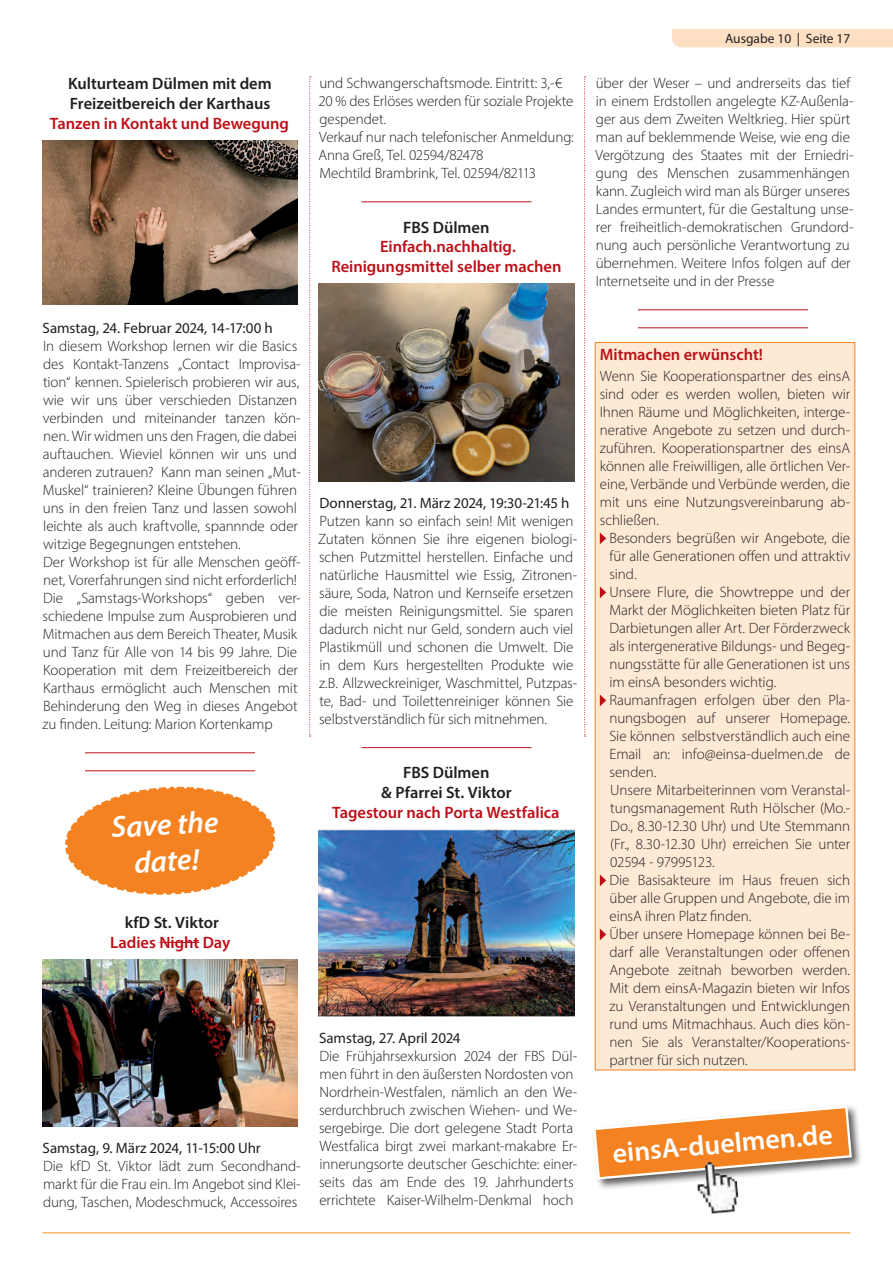
<style>
.page{position:relative;width:893px;height:1263px;background:#fff}
.page>*{position:absolute;margin:0;border:0;box-sizing:border-box;transform-origin:0 0}
.Absatzformat_1{font:italic 600 30.3px/36.5px "Myriad Pro";color:#fff;text-align:center}
.t1{font:600 27.9px "Myriad Pro";color:#fff}
.Programmheader{font:600 16.5px/19.8px "Myriad Pro";letter-spacing:-.005em;color:#bb1018;text-align:center}
.Programmheader-2{font:600 16.5px/19.8px "Myriad Pro";letter-spacing:-.005em;color:#231f20;text-align:center}
.Zwischenueberschrift{font:600 16.5px "Myriad Pro";color:#bb1018}
.Highlights{font:300 15px/18px "Myriad Pro";letter-spacing:-.005em;color:#231f20;text-align:justify}
.Highlights-2{font:15px "Myriad Pro";letter-spacing:-.005em;color:#231f20}
.t2{font:13.5px "Myriad Pro";color:#231f20}
.s1{color:#bb1018}
.s2{color:#231f20}
</style>
<div class="page">
<div style="left:672px;top:29px;width:221px;height:18px;background:#fddfc3"></div>
<hr style="left:43px;top:1232px;width:807px;height:1px;background:#f7931d">
<hr style="left:361px;top:201px;width:170px;height:1px;background:#bb1018">
<hr style="left:361px;top:747px;width:170px;height:1px;background:#bb1018">
<img style="left:319px;top:284px;width:255px;height:197px">
<img style="left:319px;top:829px;width:255px;height:187px">
<hr style="left:85px;top:752px;width:170px;height:1px;background:#bb1018">
<hr style="left:85px;top:770px;width:170px;height:1px;background:#bb1018">
<img style="left:43px;top:140px;width:255px;height:164px">
<svg style="left:65px;top:786px;width:211px;height:109px"></svg>
<hr style="left:159px;top:942px;width:40px;height:1px;background:#bb1018">
<img style="left:43px;top:959px;width:255px;height:168px">
<hr style="left:638px;top:309px;width:170px;height:1px;background:#bb1018">
<hr style="left:638px;top:327px;width:170px;height:1px;background:#bb1018">
<div style="left:595px;top:342px;width:260px;height:728px;background:#fee9d5"></div>
<svg style="left:600px;top:532px;width:6px;height:12px"></svg>
<svg style="left:600px;top:586px;width:6px;height:12px"></svg>
<svg style="left:600px;top:694px;width:6px;height:12px"></svg>
<svg style="left:600px;top:874px;width:6px;height:12px"></svg>
<svg style="left:600px;top:928px;width:6px;height:12px"></svg>
<div style="left:595px;top:342px;width:260px;height:728px;border:1px solid #f58220"></div>
<svg style="left:309px;top:77px;width:2px;height:660px"></svg>
<svg style="left:584px;top:77px;width:2px;height:660px"></svg>
<div style="left:591px;top:1104px;width:272px;height:87px;background:#231f20;opacity:.75"></div>
<svg style="left:592px;top:1104px;width:261px;height:77px"></svg>
<img style="left:687px;top:1155px;width:57px;height:59px">
<p class="Programmheader-2" style="left:50px;top:73px;width:241px">Kulturteam Dülmen mit dem<br>Freizeitbereich der Karthaus<br><span class="s1">Tanzen in Kontakt und Bewegung</span></p>
<p class="Highlights" style="left:319px;top:74px;width:245px">und Schwangerschaftsmode. Eintritt: 3,-€</p>
<p class="Highlights" style="left:318px;top:92px;width:257px">20 % des Erlöses werden für soziale Projekte gespendet.</p>
<p class="Highlights" style="left:319px;top:128px;width:256px">Verkauf nur nach telefonischer Anmeldung:</p>
<p class="Highlights" style="left:318px;top:146px;width:167px">Anna Greß, Tel. 02594/82478</p>
<p class="Highlights" style="left:319px;top:164px;width:218px">Mechtild Brambrink, Tel. 02594/82113</p>
<p class="Programmheader" style="left:331px;top:217px;width:232px"><span class="s2">FBS Dülmen<br></span>Einfach.nachhaltig.<br>Reinigungsmittel selber machen</p>
<p class="Highlights-2" style="left:43px;top:318px;width:232px">Samstag, 24. Februar 2024, 14-17:00 h</p>
<p class="Highlights" style="left:43px;top:337px;width:259px;text-align:left">In diesem Workshop lernen wir die Basics des Kontakt-Tanzens „Contact Improvisa&shy;tion“ kennen. Spielerisch probieren wir aus, wie wir uns über verschieden Distanzen verbinden und miteinander tanzen kön&shy;nen. Wir widmen uns den Fragen, die dabei auftauchen. Wieviel können wir uns und anderen zutrauen? Kann man seinen „Mut-Muskel“ trainieren? Kleine Übungen führen uns in den freien Tanz und lassen sowohl leichte als auch kraftvolle, spannnde oder witzige Begegnungen entstehen.</p>
<p class="Highlights" style="left:43px;top:553px;width:259px">Der Workshop ist für alle Menschen geöff&shy;net, Vorerfahrungen sind nicht erforderlich!</p>
<p class="Highlights" style="left:43px;top:589px;width:260px;text-align:left">Die „Samstags-Workshops“ geben ver&shy;schiedene Impulse zum Ausprobieren und Mitmachen aus dem Bereich Theater, Musik und Tanz für Alle von 14 bis 99 Jahre. Die Kooperation mit dem Freizeitbereich der Karthaus ermöglicht auch Menschen mit Behinderung den Weg in dieses Angebot zu finden. Leitung: Marion Kortenkamp</p>
<p class="Absatzformat_1" style="left:110px;top:808px;width:109px;rotate:-3deg">Save the date!</p>
<p class="Programmheader" style="left:110px;top:912px;width:121px"><span class="s2">kfD St. Viktor<br></span>Ladies Night Day</p>
<p class="Highlights-2" style="left:320px;top:493px;width:252px">Donnerstag, 21. März 2024, 19:30-21:45 h</p>
<p class="Highlights" style="left:318px;top:511px;width:260px;text-align:left">Putzen kann so einfach sein! Mit wenigen Zutaten können Sie ihre eigenen biologi&shy;schen Putzmittel herstellen. Einfache und natürliche Hausmittel wie Essig, Zitronen&shy;säure, Soda, Natron und Kernseife ersetzen die meisten Reinigungsmittel. Sie sparen dadurch nicht nur Geld, sondern auch viel Plastikmüll und schonen die Umwelt. Die in dem Kurs hergestellten Produkte wie z.B. Allzweckreiniger, Waschmittel, Putzpas&shy;te, Bad- und Toilettenreiniger können Sie selbstverständlich für sich mitnehmen.</p>
<p class="Programmheader" style="left:332px;top:762px;width:229px"><span class="s2">FBS Dülmen<br>&amp; Pfarrei St. Viktor<br></span>Tagestour nach Porta Westfalica</p>
<p class="Highlights-2" style="left:43px;top:1139px;width:220px">Samstag, 9. März 2024, 11-15:00 Uhr</p>
<p class="Highlights" style="left:43px;top:1157px;width:259px">Die kfD St. Viktor lädt zum Secondhand&shy;markt für die Frau ein. Im Angebot sind Klei&shy;dung, Taschen, Modeschmuck, Accessoires</p>
<p class="Highlights-2" style="left:319px;top:1028px;width:143px">Samstag, 27. April 2024</p>
<p class="Highlights" style="left:319px;top:1047px;width:260px;text-align:left">Die Frühjahrsexkursion 2024 der FBS Dül&shy;men führt in den äußersten Nordosten von Nordrhein-Westfalen, nämlich an den We&shy;serdurchbruch zwischen Wiehen- und We&shy;sergebirge. Die dort gelegene Stadt Porta Westfalica birgt zwei markant-makabre Er&shy;innerungsorte deutscher Geschichte: einer&shy;seits das am Ende des 19. Jahrhunderts errichtete Kaiser-Wilhelm-Denkmal hoch</p>
<p class="t2" style="left:725px;top:30px;width:127px">Ausgabe 10 | Seite 17</p>
<p class="Highlights" style="left:596px;top:74px;width:259px;text-align:left">über der Weser – und andrerseits das tief in einem Erdstollen angelegte KZ-Außenla&shy;ger aus dem Zweiten Weltkrieg. Hier spürt man auf beklemmende Weise, wie eng die Vergötzung des Staates mit der Erniedri&shy;gung des Menschen zusammenhängen kann. Zugleich wird man als Bürger unseres Landes ermuntert, für die Gestaltung unse&shy;rer freiheitlich-demokratischen Grundord&shy;nung auch persönliche Verantwortung zu übernehmen. Weitere Infos folgen auf der Internetseite und in der Presse</p>
<p class="Zwischenueberschrift" style="left:600px;top:343px;width:165px">Mitmachen erwünscht!</p>
<p class="Highlights" style="left:600px;top:367px;width:252px">Wenn Sie Kooperationspartner des einsA sind oder es werden wollen, bieten wir Ihnen Räume und Möglichkeiten, interge&shy;nerative Angebote zu setzen und durch&shy;zuführen. Kooperationspartner des einsA können alle Freiwilligen, alle örtlichen Ver&shy;eine, Verbände und Verbünde werden, die mit uns eine Nutzungsvereinbarung ab&shy;schließen.</p>
<p class="Highlights" style="left:609px;top:529px;width:242px">Besonders begrüßen wir Angebote, die für alle Generationen offen und attraktiv sind.</p>
<p class="Highlights" style="left:609px;top:583px;width:242px">Unsere Flure, die Showtreppe und der Markt der Möglichkeiten bieten Platz für Darbietungen aller Art. Der Förderzweck als intergenerative Bildungs- und Begeg&shy;nungsstätte für alle Generationen ist uns im einsA besonders wichtig.</p>
<p class="Highlights" style="left:609px;top:691px;width:242px">Raumanfragen erfolgen über den Pla&shy;nungsbogen auf unserer Homepage.<br>Sie können selbstverständlich auch eine Email an: info@einsa-duelmen.de de senden.</p>
<p class="Highlights" style="left:610px;top:781px;width:241px">Unsere Mitarbeiterinnen vom Veranstal&shy;tungsmanagement Ruth Hölscher (Mo.- Do., 8.30-12.30 Uhr) und Ute Stemmann (Fr., 8.30-12.30 Uhr) erreichen Sie unter 02594 - 97995123.</p>
<p class="Highlights" style="left:609px;top:871px;width:242px">Die Basisakteure im Haus freuen sich über alle Gruppen und Angebote, die im einsA ihren Platz finden.</p>
<p class="Highlights" style="left:609px;top:925px;width:242px">Über unsere Homepage können bei Be&shy;darf alle Veranstaltungen oder offenen Angebote zeitnah beworben werden.<br>Mit dem einsA-Magazin bieten wir Infos zu Veranstaltungen und Entwicklungen rund ums Mitmachhaus. Auch dies kön&shy;nen Sie als Veranstalter/Kooperations&shy;partner für sich nutzen.</p>
<p class="t1" style="left:611px;top:1135px;width:222px;rotate:-5deg">einsA-duelmen.de</p>
</div>
